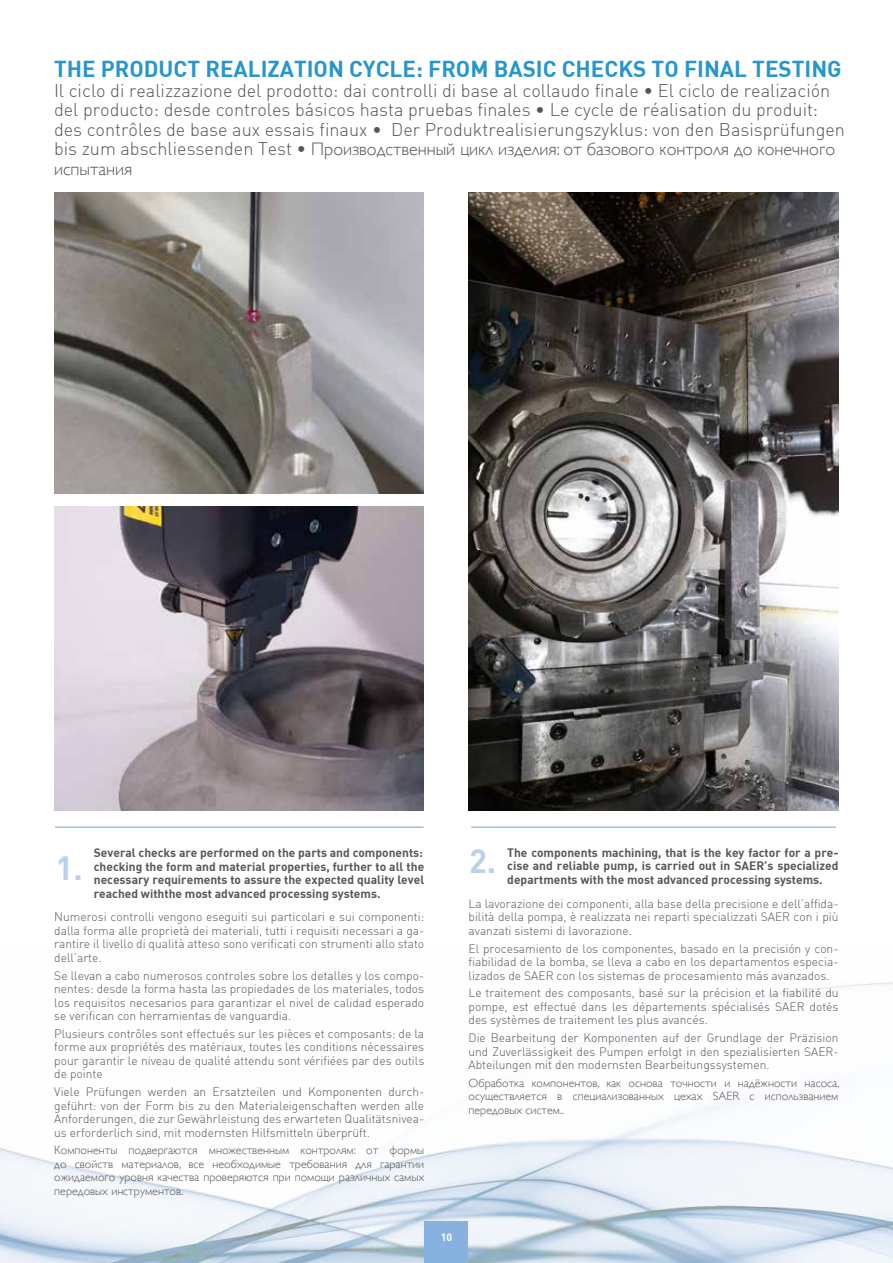
<style>
.page{position:relative;width:893px;height:1263px;background:#fff}
.page>*{position:absolute;margin:0;border:0;box-sizing:border-box;transform-origin:0 0}
.t1{font:33px "DIN Bold";color:#bbd0ed}
.t2{font:22.65px "DIN Bold";color:#2796cb}
.t3{font:18px/19.5px "DIN Light Alternate";color:#575756}
.t4{font:300 18px/19.5px "Gill Sans";color:#575756}
.t5{font:12px/13.5px "DIN Light Alternate";color:#575756;text-align:justify}
.t6{font:12px/13.5px "DIN Bold";color:#575756;text-align:justify}
.t7{font:300 12px/13.5px "Gill Sans";color:#575756;text-align:justify}
.t8{font:10.5px "DIN Bold";color:#fff}
.s1{font-family:"DIN Light Alternate";font-weight:400}
</style>
<div class="page">
<img style="left:0;top:982px;width:893px;height:281px">
<div style="left:425px;top:1221px;width:43px;height:42px;background:#87b2e0"></div>
<img style="left:54px;top:193px;width:370px;height:300px">
<img style="left:54px;top:506px;width:370px;height:305px">
<img style="left:468px;top:193px;width:371px;height:618px">
<hr style="left:56px;top:826px;width:367px;height:2px;background:#87b2e0">
<hr style="left:472px;top:826px;width:363px;height:2px;background:#87b2e0">
<h2 class="t2" style="left:54px;top:54px;width:789px">THE PRODUCT REALIZATION CYCLE: FROM BASIC CHECKS TO FINAL TESTING</h2>
<p class="t3" style="left:54px;top:80px;width:792px">Il ciclo di realizzazione del prodotto: dai controlli di base al collaudo finale • El ciclo de realización del producto: desde controles básicos hasta pruebas finales • Le cycle de réalisation du produit: des contrôles de base aux essais finaux • Der Produktrealisierungszyklus: von den Basisprüfungen</p>
<h3 class="t4" style="left:54px;top:139px;width:783px"><span class="s1">bis zum abschliessenden Test •</span> Производственный цикл изделия: от базового контроля до конечного испытания</h3>
<p class="t6" style="left:507px;top:845px;width:333px">The components machining, that is the key factor for a pre&shy;cise and reliable pump, is carried out in SAER’s specialized departments with the most advanced processing systems.</p>
<p class="t5" style="left:469px;top:896px;width:371px">La lavorazione dei componenti, alla base della precisione e dell’affida&shy;bilità della pompa, è realizzata nei reparti specializzati SAER con i più avanzati sistemi di lavorazione.</p>
<p class="t5" style="left:469px;top:941px;width:371px">El procesamiento de los componentes, basado en la precisión y con&shy;fiabilidad de la bomba, se lleva a cabo en los departamentos especia&shy;lizados de SAER con los sistemas de procesamiento más avanzados.</p>
<p class="t5" style="left:469px;top:986px;width:371px">Le traitement des composants, basé sur la précision et la fiabilité du pompe, est effectué dans les départements spécialisés SAER dotés des systèmes de traitement les plus avancés.</p>
<p class="t5" style="left:469px;top:1031px;width:371px">Die Bearbeitung der Komponenten auf der Grundlage der Präzision und Zuverlässigkeit des Pumpen erfolgt in den spezialisierten SAER-Abteilungen mit den modernsten Bearbeitungssystemen.</p>
<p class="t7" style="left:469px;top:1075px;width:372px">Обработка компонентов, как основа точности и надёжности насоса, осуществляется в специализованных цехах SAER с использванием передовых систем..</p>
<p class="t6" style="left:94px;top:845px;width:332px">Several checks are performed on the parts and components: checking the form and material properties, further to all the necessary requirements to assure the expected quality level reached withthe most advanced processing systems.</p>
<p class="t5" style="left:54px;top:910px;width:371px">Numerosi controlli vengono eseguiti sui particolari e sui componenti: dalla forma alle proprietà dei materiali, tutti i requisiti necessari a ga&shy;rantire il livello di qualità atteso sono verificati con strumenti allo stato dell’arte.</p>
<p class="t5" style="left:54px;top:968px;width:371px">Se llevan a cabo numerosos controles sobre los detalles y los compo&shy;nentes: desde la forma hasta las propiedades de los materiales, todos los requisitos necesarios para garantizar el nivel de calidad esperado se verifican con herramientas de vanguardia.</p>
<p class="t5" style="left:54px;top:1026px;width:371px">Plusieurs contrôles sont effectués sur les pièces et composants: de la forme aux propriétés des matériaux, toutes les conditions nécessaires pour garantir le niveau de qualité attendu sont vérifiées par des outils de pointe</p>
<p class="t5" style="left:54px;top:1085px;width:371px">Viele Prüfungen werden an Ersatzteilen und Komponenten durch&shy;geführt: von der Form bis zu den Materialeigenschaften werden alle Anforderungen, die zur Gewährleistung des erwarteten Qualitätsnivea&shy;us erforderlich sind, mit modernsten Hilfsmitteln überprüft.</p>
<p class="t7" style="left:54px;top:1143px;width:371px">Компоненты подвергаются множественным контролям: от формы до свойств материалов, все необходимые требования для гарантии ожидаемого уровня качества проверяются при помощи различных самых передовых инструментов.</p>
<h1 class="t1" style="left:56px;top:847px;width:29px">1.</h1>
<h1 class="t1" style="left:469px;top:840px;width:29px">2.</h1>
<p class="t8" style="left:441px;top:1230px;width:13px">10</p>
</div>
